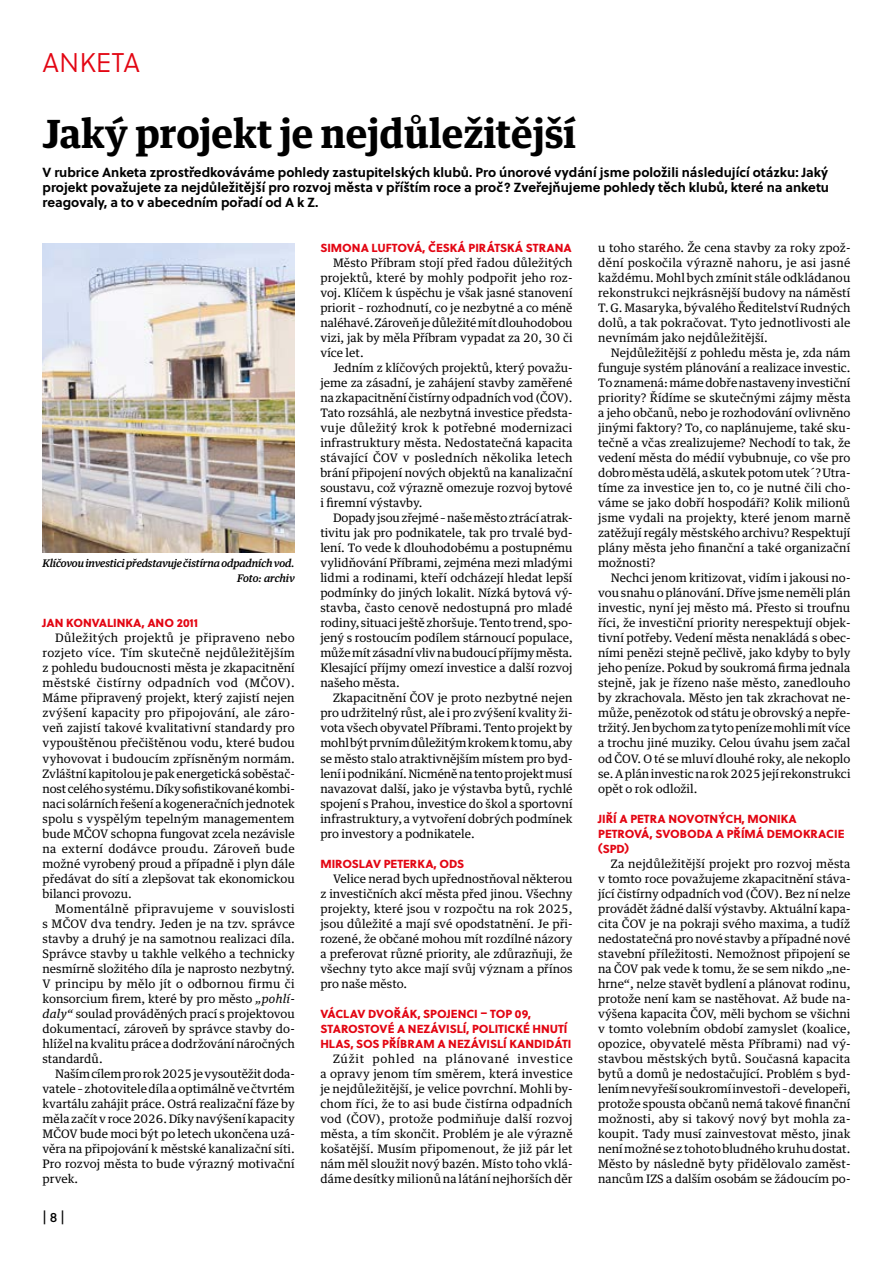
<style>
.page{position:relative;width:893px;height:1263px;background:#fff}
.page>*{position:absolute;margin:0;border:0;box-sizing:border-box;transform-origin:0 0}
.t1{font:700 39px "Guardian Text Egyp";color:#000}
.t2{font:27px "Soleil Lt";color:#e30613}
.t3{font:13.5px "Soleil Bk";color:#000}
.t4{font:700 13.2px/15px "Soleil";color:#000;text-align:justify}
.t5{font:11.7px/15px "Guardian Text Egyp";color:#000;text-align:justify}
.t6{font:11.7px/15px "Soleil Xb";color:#e30613}
.t7{font:italic 500 10.5px/15px "Guardian Text Egyp";letter-spacing:-.005em;color:#000;text-align:right}
.s1{font-style:italic}
</style>
<div class="page">
<img style="left:43px;top:244px;width:252px;height:309px">
<h2 class="t2" style="left:43px;top:44px;width:99px">ANKETA</h2>
<h1 class="t1" style="left:43px;top:102px;width:535px">Jaký projekt je nejdůležitější</h1>
<p class="t4" style="left:43px;top:165px;width:788px">V rubrice Anketa zprostředkováváme pohledy zastupitelských klubů. Pro únorové vydání jsme položili následující otázku: Jaký projekt považujete za nejdůležitější pro rozvoj města v příštím roce a proč? Zveřejňujeme pohledy těch klubů, které na anketu reagovaly, a to v abecedním pořadí od A k Z.</p>
<p class="t7" style="left:43px;top:555px;width:254px">Klíčovou investici představuje čistírna odpadních vod.<br>Foto: archiv</p>
<p class="t6" style="left:43px;top:615px;width:157px">JAN KONVALINKA, ANO 2011</p>
<p class="t5" style="left:43px;top:630px;width:254px;text-indent:13px">Důležitých projektů je připraveno nebo rozjeto více. Tím skutečně nejdůležitějším z pohledu budoucnosti města je zkapacitnění městské čistírny odpadních vod (MČOV).<br>Máme připravený projekt, který zajistí nejen zvýšení kapacity pro připojování, ale záro&shy;veň zajistí takové kvalitativní standardy pro vypouštěnou přečištěnou vodu, které budou vyhovovat i budoucím zpřísněným normám.<br>Zvláštní kapitolou je pak energetická soběstač&shy;nost celého systému. Díky sofistikované kombi&shy;naci solárních řešení a kogeneračních jednotek spolu s vyspělým tepelným managementem bude MČOV schopna fungovat zcela nezávisle na externí dodávce proudu. Zároveň bude možné vyrobený proud a případně i plyn dále předávat do sítí a zlepšovat tak ekonomickou bilanci provozu.</p>
<p class="t5" style="left:43px;top:900px;width:254px;text-indent:13px">Momentálně připravujeme v souvislosti s MČOV dva tendry. Jeden je na tzv. správce stavby a druhý je na samotnou realizaci díla.<br>Správce stavby u takhle velkého a technicky nesmírně složitého díla je naprosto nezbytný.<br>V principu by mělo jít o odbornou firmu či konsorcium firem, které by pro město <span class="s1">„pohlí&shy;daly“</span> soulad prováděných prací s projektovou dokumentací, zároveň by správce stavby do&shy;hlížel na kvalitu práce a dodržování náročných standardů.</p>
<p class="t5" style="left:43px;top:1065px;width:254px;text-indent:13px">Naším cílem pro rok 2025 je vysoutěžit doda&shy;vatele – zhotovitele díla a optimálně ve čtvrtém kvartálu zahájit práce. Ostrá realizační fáze by měla začít v roce 2026. Díky navýšení kapacity MČOV bude moci být po letech ukončena uzá&shy;věra na připojování k městské kanalizační síti.<br>Pro rozvoj města to bude výrazný motivační prvek.</p>
<p class="t3" style="left:43px;top:1207px;width:24px">| 8 |</p>
<p class="t6" style="left:320px;top:240px;width:253px">SIMONA LUFTOVÁ, ČESKÁ PIRÁTSKÁ STRANA</p>
<p class="t5" style="left:320px;top:255px;width:254px;text-indent:13px">Město Příbram stojí před řadou důležitých projektů, které by mohly podpořit jeho roz&shy;voj. Klíčem k úspěchu je však jasné stanovení priorit – rozhodnutí, co je nezbytné a co méně naléhavé. Zároveň je důležité mít dlouhodobou vizi, jak by měla Příbram vypadat za 20, 30 či více let.</p>
<p class="t5" style="left:320px;top:360px;width:254px;text-indent:13px">Jedním z klíčových projektů, který považu&shy;jeme za zásadní, je zahájení stavby zaměřené na zkapacitnění čistírny odpadních vod (ČOV).<br>Tato rozsáhlá, ale nezbytná investice předsta&shy;vuje důležitý krok k potřebné modernizaci infrastruktury města. Nedostatečná kapacita stávající ČOV v posledních několika letech brání připojení nových objektů na kanalizační soustavu, což výrazně omezuje rozvoj bytové i firemní výstavby.</p>
<p class="t5" style="left:320px;top:510px;width:254px;text-indent:13px">Dopady jsou zřejmé – naše město ztrácí atrak&shy;tivitu jak pro podnikatele, tak pro trvalé byd&shy;lení. To vede k dlouhodobému a postupnému vylidňování Příbrami, zejména mezi mladými lidmi a rodinami, kteří odcházejí hledat lepší podmínky do jiných lokalit. Nízká bytová vý&shy;stavba, často cenově nedostupná pro mladé rodiny, situaci ještě zhoršuje. Tento trend, spo&shy;jený s rostoucím podílem stárnoucí populace, může mít zásadní vliv na budoucí příjmy města.<br>Klesající příjmy omezí investice a další rozvoj našeho města.</p>
<p class="t5" style="left:320px;top:690px;width:254px;text-indent:13px">Zkapacitnění ČOV je proto nezbytné nejen pro udržitelný růst, ale i pro zvýšení kvality ži&shy;vota všech obyvatel Příbrami. Tento projekt by mohl být prvním důležitým krokem k tomu, aby se město stalo atraktivnějším místem pro byd&shy;lení i podnikání. Nicméně na tento projekt musí navazovat další, jako je výstavba bytů, rychlé spojení s Prahou, investice do škol a sportovní infrastruktury, a vytvoření dobrých podmínek pro investory a podnikatele.</p>
<p class="t6" style="left:320px;top:855px;width:145px">MIROSLAV PETERKA, ODS</p>
<p class="t5" style="left:320px;top:870px;width:254px;text-indent:13px">Velice nerad bych upřednostňoval některou z investičních akcí města před jinou. Všechny projekty, které jsou v rozpočtu na rok 2025, jsou důležité a mají své opodstatnění. Je při&shy;rozené, že občané mohou mít rozdílné názory a preferovat různé priority, ale zdůrazňuji, že všechny tyto akce mají svůj význam a přínos pro naše město.</p>
<p class="t6" style="left:320px;top:1005px;width:253px">VÁCLAV DVOŘÁK, SPOJENCI – TOP 09,<br>STAROSTOVÉ A NEZÁVISLÍ, POLITICKÉ HNUTÍ<br>HLAS, SOS PŘÍBRAM A NEZÁVISLÍ KANDIDÁTI</p>
<p class="t5" style="left:320px;top:1050px;width:254px;text-indent:13px">Zúžit pohled na plánované investice a opravy jenom tím směrem, která investice je nejdůležitější, je velice povrchní. Mohli by&shy;chom říci, že to asi bude čistírna odpadních vod (ČOV), protože podmiňuje další rozvoj města, a tím skončit. Problém je ale výrazně košatější. Musím připomenout, že již pár let nám měl sloužit nový bazén. Místo toho vklá&shy;dáme desítky milionů na látání nejhorších děr</p>
<p class="t5" style="left:598px;top:240px;width:254px">u toho starého. Že cena stavby za roky zpož&shy;dění poskočila výrazně nahoru, je asi jasné každému. Mohl bych zmínit stále odkládanou rekonstrukci nejkrásnější budovy na náměstí T. G. Masaryka, bývalého Ředitelství Rudných dolů, a tak pokračovat. Tyto jednotlivosti ale nevnímám jako nejdůležitější.</p>
<p class="t5" style="left:598px;top:345px;width:254px;text-indent:13px">Nejdůležitější z pohledu města je, zda nám funguje systém plánování a realizace investic.<br>To znamená: máme dobře nastaveny investiční priority? Řídíme se skutečnými zájmy města a jeho občanů, nebo je rozhodování ovlivněno jinými faktory? To, co naplánujeme, také sku&shy;tečně a včas zrealizujeme? Nechodí to tak, že vedení města do médií vybubnuje, co vše pro dobro města udělá, a skutek potom utek´? Utra&shy;tíme za investice jen to, co je nutné čili cho&shy;váme se jako dobří hospodáři? Kolik milionů jsme vydali na projekty, které jenom marně zatěžují regály městského archivu? Respektují plány města jeho finanční a také organizační možnosti?</p>
<p class="t5" style="left:598px;top:570px;width:254px;text-indent:13px">Nechci jenom kritizovat, vidím i jakousi no&shy;vou snahu o plánování. Dříve jsme neměli plán investic, nyní jej město má. Přesto si troufnu říci, že investiční priority nerespektují objek&shy;tivní potřeby. Vedení města nenakládá s obec&shy;ními penězi stejně pečlivě, jako kdyby to byly jeho peníze. Pokud by soukromá firma jednala stejně, jak je řízeno naše město, zanedlouho by zkrachovala. Město jen tak zkrachovat ne&shy;může, penězotok od státu je obrovský a nepře&shy;tržitý. Jen bychom za tyto peníze mohli mít více a trochu jiné muziky. Celou úvahu jsem začal od ČOV. O té se mluví dlouhé roky, ale nekoplo se. A plán investic na rok 2025 její rekonstrukci opět o rok odložil.</p>
<p class="t6" style="left:598px;top:810px;width:248px">JIŘÍ A PETRA NOVOTNÝCH, MONIKA<br>PETROVÁ, SVOBODA A PŘÍMÁ DEMOKRACIE (SPD)</p>
<p class="t5" style="left:598px;top:855px;width:254px;text-indent:13px">Za nejdůležitější projekt pro rozvoj města v tomto roce považujeme zkapacitnění stáva&shy;jící čistírny odpadních vod (ČOV). Bez ní nelze provádět žádné další výstavby. Aktuální kapa&shy;cita ČOV je na pokraji svého maxima, a tudíž nedostatečná pro nové stavby a případné nové stavební příležitosti. Nemožnost připojení se na ČOV pak vede k tomu, že se sem nikdo „ne&shy;hrne“, nelze stavět bydlení a plánovat rodinu, protože není kam se nastěhovat. Až bude na&shy;výšena kapacita ČOV, měli bychom se všichni v tomto volebním období zamyslet (koalice, opozice, obyvatelé města Příbrami) nad vý&shy;stavbou městských bytů. Současná kapacita bytů a domů je nedostačující. Problém s byd&shy;lením nevyřeší soukromí investoři – developeři, protože spousta občanů nemá takové finanční možnosti, aby si takový nový byt mohla za&shy;koupit. Tady musí zainvestovat město, jinak není možné se z tohoto bludného kruhu dostat.<br>Město by následně byty přidělovalo zaměst&shy;nancům IZS a dalším osobám se žádoucím po-</p>
</div>
